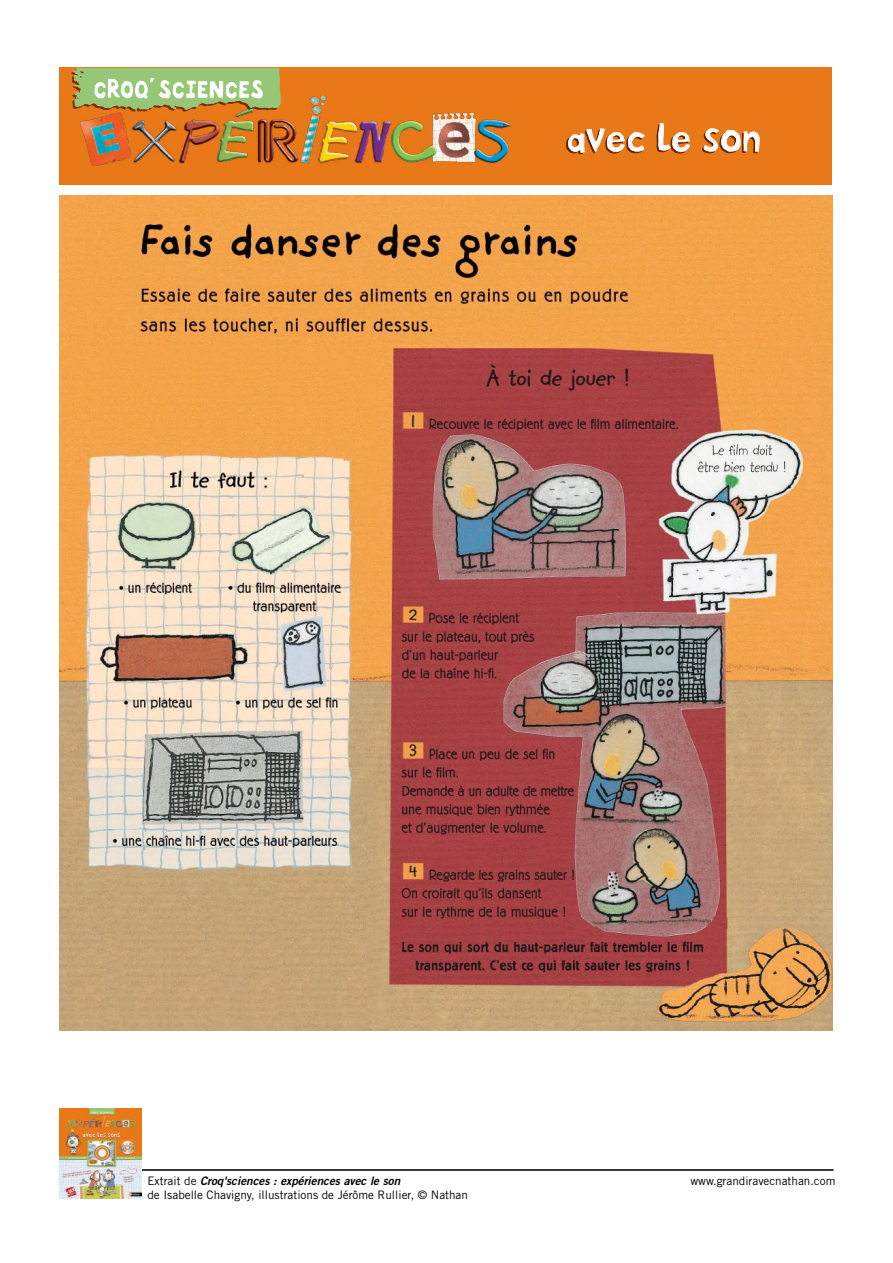
<style>
.page{position:relative;width:893px;height:1263px;background:#fff}
.page>*{position:absolute;margin:0;border:0;box-sizing:border-box;transform-origin:0 0}
.t1{font:37.65px "MB Bokkathinner";letter-spacing:-.02em;color:#fff}
.t2{font:11.7px "Trade Gothic";color:#000}
.t3{font:italic 11.7px "Trade Gothic Bold Two";color:#000}
.s1{font-family:"Trade Gothic";font-style:normal}
</style>
<div class="page">
<div style="left:59px;top:68px;width:773px;height:117px;background:#e97818"></div>
<hr style="left:60px;top:1169px;width:774px;height:2px;background:#000">
<img style="left:60px;top:1108px;width:82px;height:91px">
<svg style="left:566px;top:128px;width:79px;height:27px"></svg>
<svg style="left:656px;top:123px;width:34px;height:31px"></svg>
<svg style="left:702px;top:128px;width:58px;height:26px"></svg>
<img style="left:80px;top:96px;width:430px;height:70px">
<svg style="left:71px;top:68px;width:210px;height:48px"></svg>
<img style="left:59px;top:195px;width:773px;height:836px">
<h1 class="t1" style="left:565px;top:114px;width:197px">avec le son</h1>
<p class="t3" style="left:147px;top:1174px;width:254px"><span class="s1">Extrait de</span> Croq'sciences : expériences avec le son</p>
<p class="t2" style="left:147px;top:1188px;width:322px">de Isabelle Chavigny, illustrations de Jérôme Rullier, © Nathan</p>
<p class="t2" style="left:690px;top:1174px;width:146px">www.grandiravecnathan.com</p>
</div>
